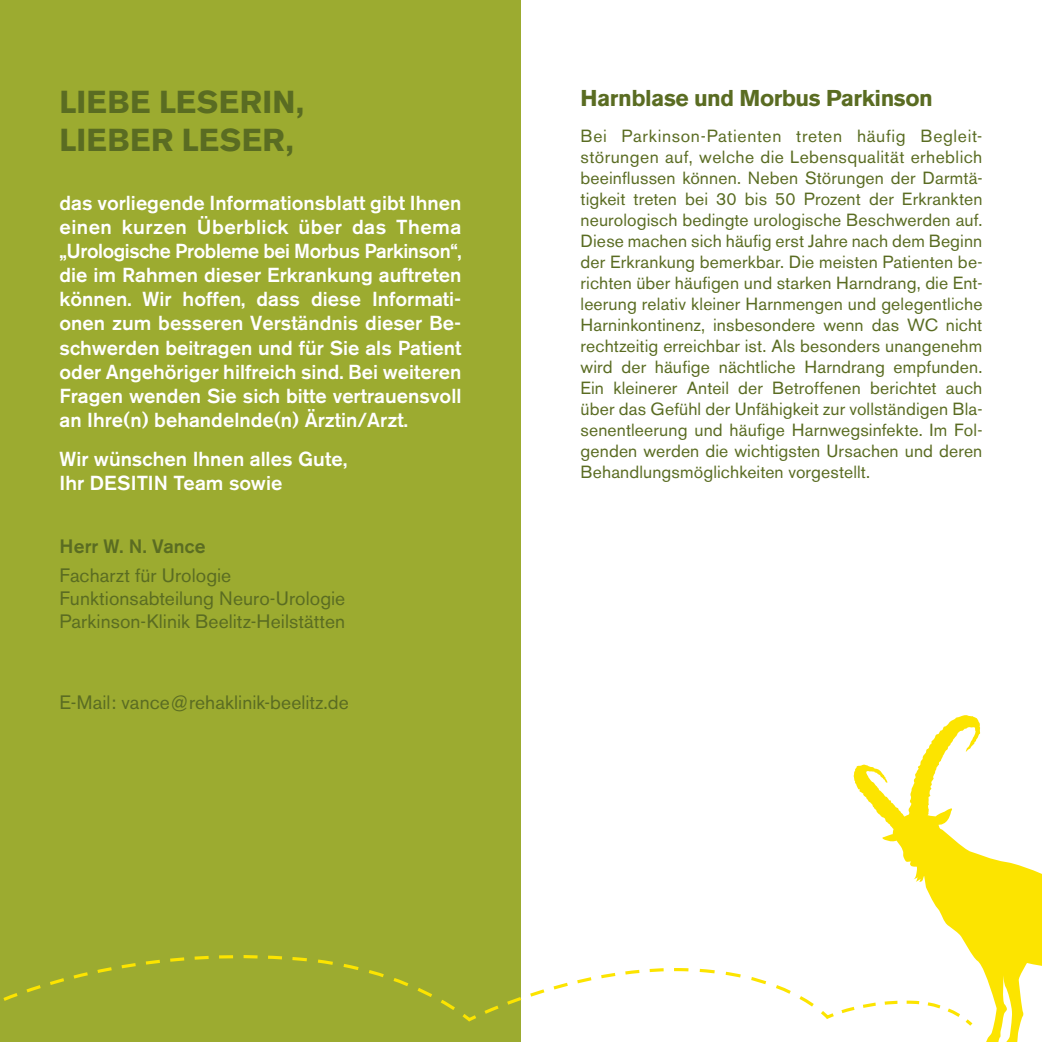
<style>
.page{position:relative;width:1042px;height:1042px;background:#fff}
.page>*{position:absolute;margin:0;border:0;box-sizing:border-box;transform-origin:0 0}
.t1{font:700 31.5px/37.8px "Akzidenz Grotesk BE";letter-spacing:.01em;color:#5a6c22}
.t2{font:700 22.75px "Akzidenz Grotesk BE";color:#5a6c22}
.t3{font:500 20.12px/24.2px "Akzidenz Grotesk BE";color:#fff;text-align:justify}
.t4{font:19.25px/23.1px "Akzidenz Grotesk BE";letter-spacing:.005em;color:#5a6c22}
.t5{font:500 19.25px "Akzidenz Grotesk BE";letter-spacing:.005em;color:#5a6c22}
.t6{font:17.5px/21px "Akzidenz Grotesk BE";letter-spacing:.01em;color:#5a6c22;text-align:justify}
</style>
<div class="page">
<div style="left:0;top:0;width:521px;height:1042px;background:#9cab30"></div>
<svg style="left:853px;top:715px;width:189px;height:327px"></svg>
<svg style="left:3px;top:955px;width:971px;height:73px"></svg>
<h1 class="t1" style="left:60px;top:83px;width:246px">Liebe Leserin, lieber Leser,</h1>
<p class="t3" style="left:60px;top:190px;width:403px">das vorliegende Informationsblatt gibt Ihnen einen kurzen Überblick über das Thema „Urologische Probleme bei Morbus Parkinson“, die im Rahmen dieser Erkrankung auftreten können. Wir hoffen, dass diese Informati&shy;onen zum besseren Verständnis dieser Be&shy;schwerden beitragen und für Sie als Patient oder Angehöriger hilfreich sind. Bei weiteren Fragen wenden Sie sich bitte vertrauensvoll an Ihre(n) behandelnde(n) Ärztin/Arzt.</p>
<p class="t3" style="left:60px;top:447px;width:289px">Wir wünschen Ihnen alles Gute,<br>Ihr DESITIN Team sowie</p>
<p class="t5" style="left:60px;top:535px;width:147px">Herr W. N. Vance</p>
<p class="t4" style="left:60px;top:563px;width:287px">Facharzt für Urologie<br>Funktionsabteilung Neuro-Urologie<br>Parkinson-Klinik Beelitz-Heilstätten</p>
<p class="t4" style="left:60px;top:690px;width:291px">E-Mail: vance@rehaklinik-beelitz.de</p>
<h2 class="t2" style="left:580px;top:85px;width:354px">Harnblase und Morbus Parkinson</h2>
<p class="t6" style="left:580px;top:126px;width:403px">Bei Parkinson-Patienten treten häufig Begleit&shy;störungen auf, welche die Lebensqualität erheblich beeinflussen können. Neben Störungen der Darmtä&shy;tigkeit treten bei 30 bis 50 Prozent der Erkrankten neurologisch bedingte urologische Beschwerden auf.<br>Diese machen sich häufig erst Jahre nach dem Beginn der Erkrankung bemerkbar. Die meisten Patienten be&shy;richten über häufigen und starken Harndrang, die Ent&shy;leerung relativ kleiner Harnmengen und gelegentliche Harninkontinenz, insbesondere wenn das WC nicht rechtzeitig erreichbar ist. Als besonders unangenehm wird der häufige nächtliche Harndrang empfunden.<br>Ein kleinerer Anteil der Betroffenen berichtet auch über das Gefühl der Unfähigkeit zur vollständigen Bla&shy;senentleerung und häufige Harnwegsinfekte. Im Fol&shy;genden werden die wichtigsten Ursachen und deren Behandlungsmöglichkeiten vorgestellt.</p>
</div>
